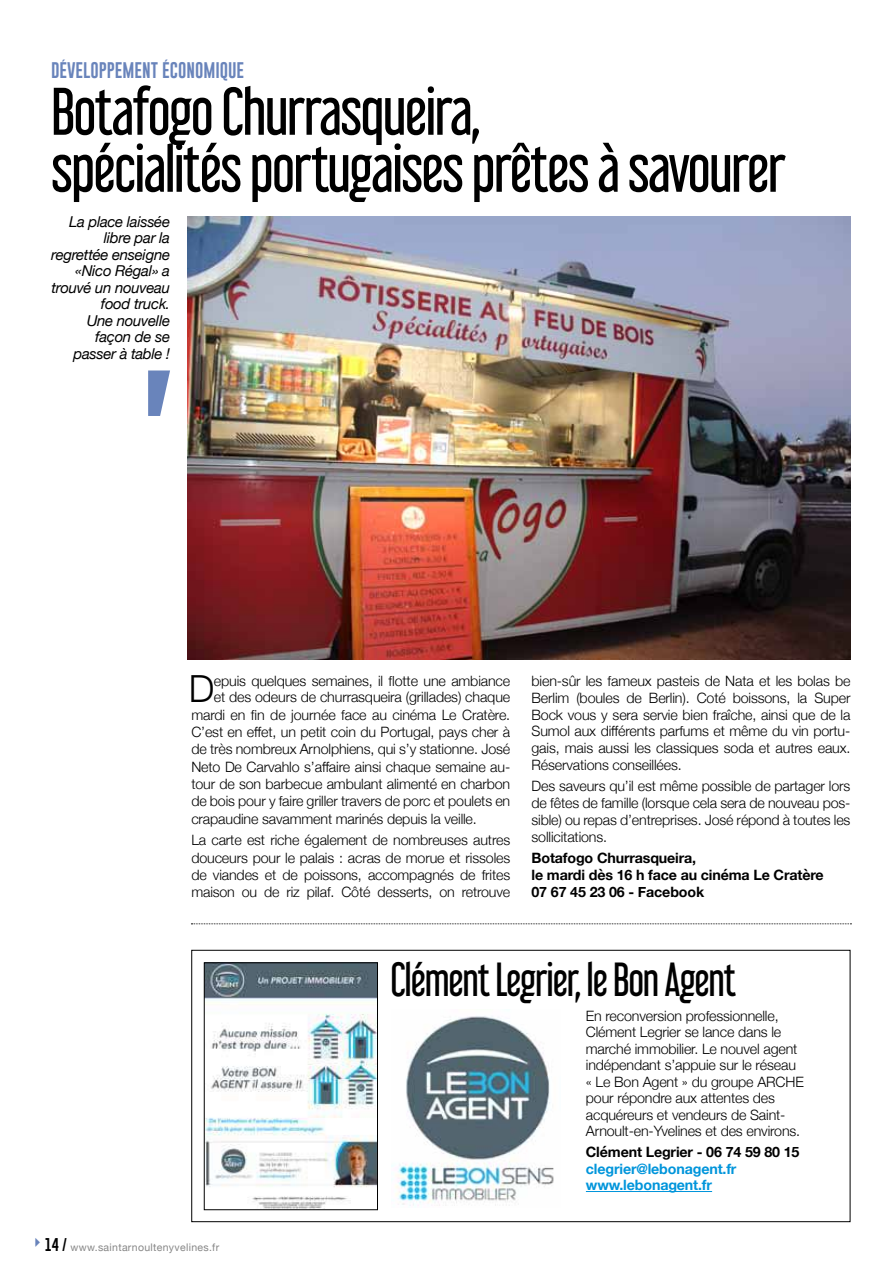
<style>
.page{position:relative;width:893px;height:1263px;background:#fff}
.page>*{position:absolute;margin:0;border:0;box-sizing:border-box;transform-origin:0 0}
.t1{font:60px/57px "Libel Suit Rg";letter-spacing:-.03em;color:#000}
.t2{font:42px "Libel Suit Rg";letter-spacing:-.03em;color:#000}
.t3{font:300 37.35px "Helvetica Neue";color:#000}
.t4{font:16.5px "Gobold";color:#6984bb}
.t5{font:italic 15px/16.5px "Helvetica Neue";letter-spacing:-.02em;color:#000;text-align:right}
.t6{font:300 14.25px/17px "Helvetica Neue";letter-spacing:-.01em;color:#000;text-align:justify}
.t7{font:700 14.25px/17px "Helvetica Neue";letter-spacing:-.01em;color:#000}
.t8{font:700 14.25px/16.5px "Helvetica Neue";letter-spacing:-.01em;color:#0095db}
.t9{font:10.5px "Helvetica Neue";letter-spacing:.03em;color:#878787}
.s1{font-family:"Arrows";font-size:24px;color:#6984bb}
.s2{font-family:"Gobold";font-size:13.5px;color:#000}
</style>
<div class="page">
<svg style="left:148px;top:370px;width:22px;height:46px"></svg>
<img style="left:187px;top:217px;width:663px;height:442px">
<svg style="left:191px;top:923px;width:660px;height:1px"></svg>
<hr style="left:586px;top:1191px;width:126px;height:1px;background:#0095db">
<img style="left:206px;top:965px;width:170px;height:243px">
<div style="left:204px;top:963px;width:174px;height:247px;border:1px solid #000"></div>
<div style="left:191px;top:950px;width:659px;height:272px;border:1px solid #000"></div>
<img style="left:391px;top:1016px;width:163px;height:190px">
<p class="t4" style="left:51px;top:59px;width:195px">Développement économique</p>
<h1 class="t1" style="left:51px;top:76px;width:737px">Botafogo Churrasqueira,<br>spécialités portugaises prêtes à savourer</h1>
<p class="t5" style="left:51px;top:214px;width:120px">La place laissée libre par la regrettée enseigne «Nico Régal» a trouvé un nouveau food truck.<br>Une nouvelle façon de se passer à table !</p>
<h3 class="t3" style="left:189px;top:659px;width:27px">D</h3>
<p class="t6" style="left:214px;top:671px;width:298px">epuis quelques semaines, il flotte une ambiance</p>
<p class="t6" style="left:214px;top:688px;width:298px">et des odeurs de churrasqueira (grillades) chaque</p>
<p class="t6" style="left:191px;top:705px;width:320px">mardi en fin de journée face au cinéma Le Cratère.</p>
<p class="t6" style="left:191px;top:722px;width:320px">C’est en effet, un petit coin du Portugal, pays cher à</p>
<p class="t6" style="left:191px;top:740px;width:320px">de très nombreux Arnolphiens, qui s’y stationne. José</p>
<p class="t6" style="left:191px;top:757px;width:320px">Neto De Carvahlo s’affaire ainsi chaque semaine au-</p>
<p class="t6" style="left:191px;top:774px;width:320px">tour de son barbecue ambulant alimenté en charbon</p>
<p class="t6" style="left:191px;top:792px;width:320px">de bois pour y faire griller travers de porc et poulets en</p>
<p class="t6" style="left:191px;top:809px;width:287px">crapaudine savamment marinés depuis la veille.</p>
<p class="t6" style="left:191px;top:830px;width:320px;line-height:17.4px">La carte est riche également de nombreuses autres douceurs pour le palais : acras de morue et rissoles de viandes et de poissons, accompagnés de frites maison ou de riz pilaf. Côté desserts, on retrouve</p>
<p class="t6" style="left:531px;top:671px;width:320px">bien-sûr les fameux pasteis de Nata et les bolas be Berlim (boules de Berlin). Coté boissons, la Super Bock vous y sera servie bien fraîche, ainsi que de la Sumol aux différents parfums et même du vin portu&shy;gais, mais aussi les classiques soda et autres eaux.<br>Réservations conseillées.</p>
<p class="t6" style="left:531px;top:777px;width:320px">Des saveurs qu’il est même possible de partager lors de fêtes de famille (lorsque cela sera de nouveau pos&shy;sible) ou repas d’entreprises. José répond à toutes les sollicitations.</p>
<p class="t7" style="left:531px;top:850px;width:294px">Botafogo Churrasqueira,<br>le mardi dès 16 h face au cinéma Le Cratère<br>07 67 45 23 06 - Facebook</p>
<p class="t9" style="left:34px;top:1240px;width:187px"><span class="s1">q</span> <span class="s2">14 /</span> www.saintarnoultenyvelines.fr</p>
<h2 class="t2" style="left:390px;top:945px;width:347px">Clément Legrier, le Bon Agent</h2>
<p class="t6" style="left:586px;top:1006px;width:219px;line-height:16.5px;text-align:left">En reconversion professionnelle, Clément Legrier se lance dans le marché immobilier. Le nouvel agent indépendant s’appuie sur le réseau « Le Bon Agent » du groupe ARCHE pour répondre aux attentes des acquéreurs et vendeurs de Saint-Arnoult-en-Yvelines et des environs.</p>
<p class="t7" style="left:586px;top:1144px;width:215px">Clément Legrier - 06 74 59 80 15</p>
<p class="t8" style="left:586px;top:1160px;width:152px">clegrier@lebonagent.fr www.lebonagent.fr</p>
</div>
